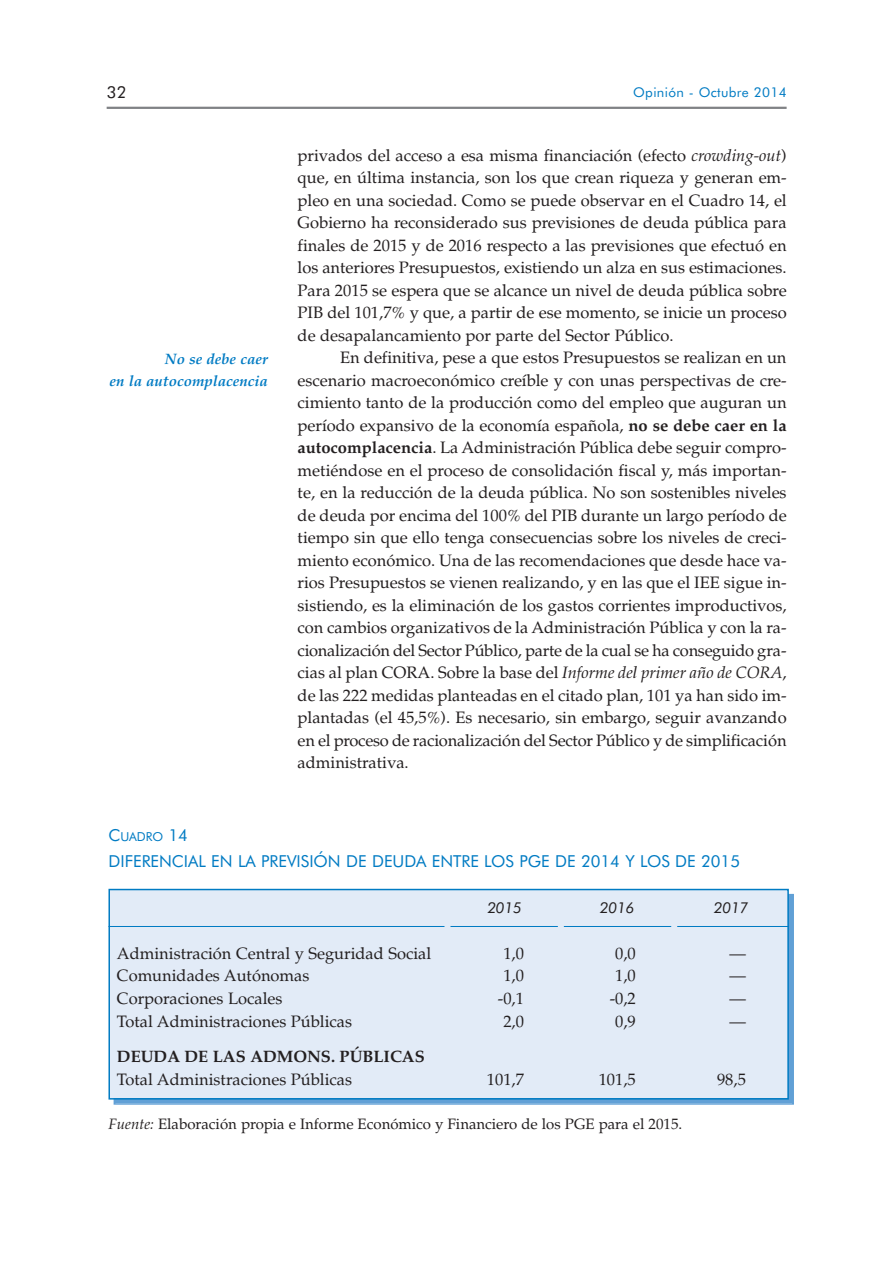
<style>
.page{position:relative;width:893px;height:1263px;background:#fff}
.page>*{position:absolute;margin:0;border:0;box-sizing:border-box;transform-origin:0 0}
.t1{font:16.5px/22.5px "Palatino";color:#231f20;text-align:justify}
.t2{font:16.5px "Futura BT";color:#007bc3}
.t3{font:700 16.5px "Palatino";color:#231f20}
.t4{font:16.5px "Futura BT";color:#231f20}
.t5{font:15px "Palatino";color:#231f20}
.t6{font:italic 700 15px/22.5px "Palatino";color:#007bc3;text-align:right}
.t7{font:italic 15px "Futura BT";color:#231f20}
.t8{font:13.5px "Futura BT";letter-spacing:.025em;color:#007bc3}
.t9{font:12.3px "Futura BT";color:#007bc3}
.s1{font-style:italic}
.s2{font-weight:700}
.s3{font-size:16.5px}
</style>
<div class="page">
<hr style="left:107px;top:107px;width:680px;height:2px;background:#808285">
<div style="left:110px;top:890px;width:677px;height:208px;background:#e2ebf7"></div>
<div style="left:108px;top:889px;width:681px;height:210px;border:2px solid #007bc3"></div>
<hr style="left:108px;top:926px;width:681px;height:1px;background:#007bc3">
<div style="left:444px;top:919px;width:6px;height:19px;background:#e2ebf7"></div>
<div style="left:558px;top:919px;width:6px;height:19px;background:#e2ebf7"></div>
<div style="left:671px;top:919px;width:6px;height:19px;background:#e2ebf7"></div>
<p class="t4" style="left:107px;top:85px;width:21px">32</p>
<p class="t8" style="left:633px;top:87px;width:155px">Opinión - Octubre 2014</p>
<p class="t6" style="left:110px;top:349px;width:160px">No se debe caer<br>en la autocomplacencia</p>
<p class="t1" style="left:298px;top:146px;width:491px">privados del acceso a esa misma financiación (efecto <span class="s1">crowding-out</span>) que, en última instancia, son los que crean riqueza y generan em - pleo en una sociedad. Como se puede observar en el Cuadro 14, el Gobierno ha reconsiderado sus previsiones de deuda pública para finales de 2015 y de 2016 respecto a las previsiones que efectuó en los anteriores Presupuestos, existiendo un alza en sus estimaciones.<br>Para 2015 se espera que se alcance un nivel de deuda pública sobre PIB del 101,7% y que, a partir de ese momento, se inicie un proceso de desapalancamiento por parte del Sector Público.</p>
<p class="t1" style="left:298px;top:348px;width:491px;text-indent:43px">En definitiva, pese a que estos Presupuestos se realizan en un escenario macroeconómico creíble y con unas perspectivas de cre - cimiento tanto de la producción como del empleo que auguran un período expansivo de la economía española, <span class="s2">no se debe caer en la autocomplacencia</span>. La Administración Pública debe seguir compro&shy;metiéndose en el proceso de consolidación fiscal y, más importan - te, en la reducción de la deuda pública. No son sostenibles niveles de deuda por encima del 100% del PIB durante un largo período de tiempo sin que ello tenga consecuencias sobre los niveles de creci&shy;miento económico. Una de las recomendaciones que desde hace va - rios Presupuestos se vienen realizando, y en las que el IEE sigue in - sistiendo, es la eliminación de los gastos corrientes improductivos, con cambios organizativos de la Administración Pública y con la ra - cionalización del Sector Público, parte de la cual se ha conseguido gra - cias al plan CORA. Sobre la base del <span class="s1">Informe del primer año de CORA</span>, de las 222 medidas planteadas en el citado plan, 101 ya han sido im - plantadas (el 45,5%). Es necesario, sin embargo, seguir avanzando en el proceso de racionalización del Sector Público y de simplificación administrativa.</p>
<p class="t9" style="left:108px;top:831px;width:81px"><span class="s3">C</span>UADRO <span class="s3">14</span></p>
<p class="t2" style="left:108px;top:855px;width:633px">DIFERENCIAL EN LA PREVISIÓN DE DEUDA ENTRE LOS PGE DE 2014 Y LOS DE 2015</p>
<p class="t7" style="left:487px;top:901px;width:36px">2015</p>
<p class="t7" style="left:600px;top:901px;width:36px">2016</p>
<p class="t7" style="left:714px;top:901px;width:36px">2017</p>
<p class="t1" style="left:117px;top:944px;width:316px">Administración Central y Seguridad Social</p>
<p class="t1" style="left:503px;top:944px;width:22px">1,0</p>
<p class="t1" style="left:615px;top:944px;width:22px">0,0</p>
<p class="t1" style="left:729px;top:944px;width:18px">—</p>
<p class="t1" style="left:117px;top:966px;width:194px">Comunidades Autónomas</p>
<p class="t1" style="left:503px;top:966px;width:22px">1,0</p>
<p class="t1" style="left:615px;top:966px;width:22px">1,0</p>
<p class="t1" style="left:729px;top:966px;width:18px">—</p>
<p class="t1" style="left:117px;top:989px;width:167px">Corporaciones Locales</p>
<p class="t1" style="left:498px;top:989px;width:28px">-0,1</p>
<p class="t1" style="left:610px;top:989px;width:28px">-0,2</p>
<p class="t1" style="left:729px;top:989px;width:18px">—</p>
<p class="t1" style="left:117px;top:1012px;width:237px">Total Administraciones Públicas</p>
<p class="t1" style="left:503px;top:1012px;width:22px">2,0</p>
<p class="t1" style="left:615px;top:1012px;width:22px">0,9</p>
<p class="t1" style="left:729px;top:1012px;width:18px">—</p>
<p class="t3" style="left:117px;top:1050px;width:309px">DEUDA DE LAS ADMONS. PÚBLICAS</p>
<p class="t1" style="left:117px;top:1070px;width:237px">Total Administraciones Públicas</p>
<p class="t1" style="left:487px;top:1070px;width:39px">101,7</p>
<p class="t1" style="left:599px;top:1070px;width:39px">101,5</p>
<p class="t1" style="left:717px;top:1070px;width:30px">98,5</p>
<p class="t5" style="left:108px;top:1117px;width:575px"><span class="s1">Fuente:</span> Elaboración propia e Informe Económico y Financiero de los PGE para el 2015.</p>
</div>
